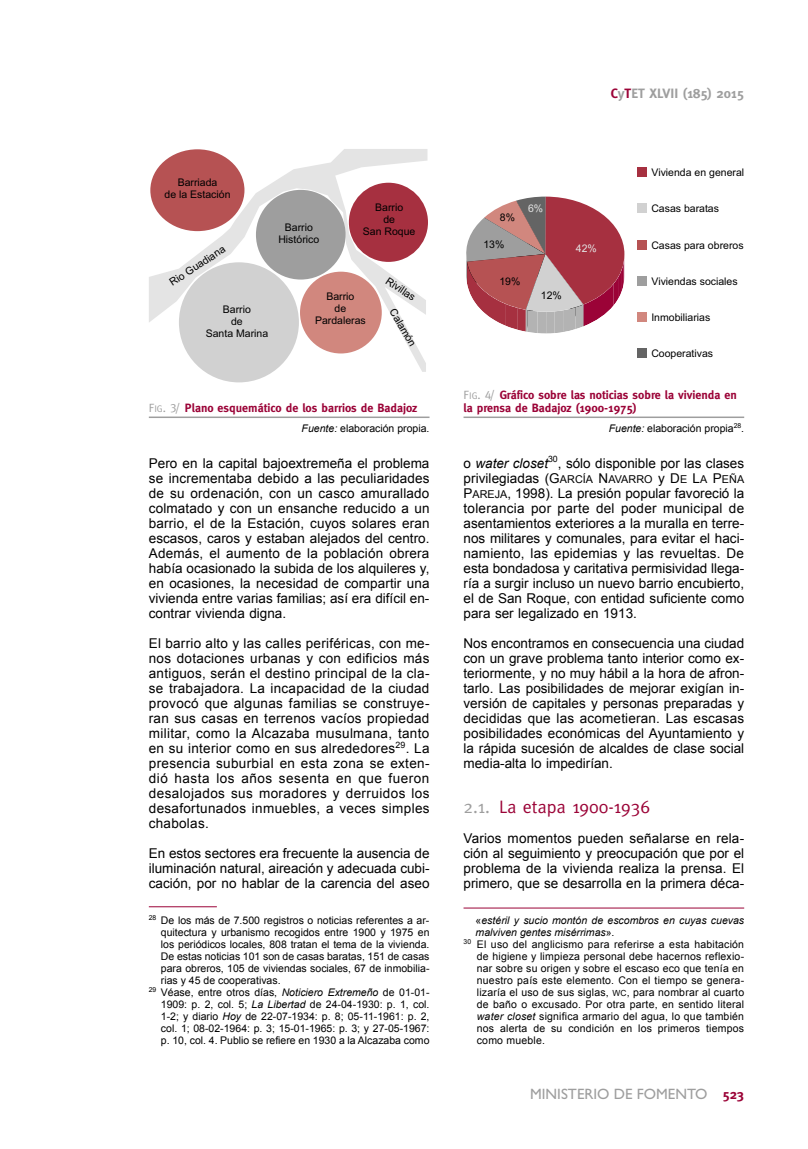
<style>
.page{position:relative;width:808px;height:1149px;background:#fff}
.page>*{position:absolute;margin:0;border:0;box-sizing:border-box;transform-origin:0 0}
.t1{font:18px "Meta";color:#9b0337}
.t2{font:15px "Gill Sans";color:#9e9e9e}
.t3{font:13.5px/15px "Arial";color:#000;text-align:justify}
.t4{font:700 13.5px "Meta";color:#9e9e9e}
.t5{font:700 12px/13.2px "Meta";color:#9b0337}
.t6{font:10.8px "Arial MT SC800";letter-spacing:.005em;color:#000}
.t7{font:10.5px/12px "Arial";color:#000;text-align:center}
.t8{font:10.5px "Arial";letter-spacing:.02em;color:#000}
.t9{font:italic 10.5px "Arial";color:#000}
.t10{font:10.5px "Arial";color:#e4e4e4}
.s1{font-family:"Meta Caps SC800";font-weight:400;color:#9e9e9e}
.s2{font-family:"Meta Caps SC800";font-weight:400;font-size:9.6px;color:#9e9e9e}
.s3{font-style:italic}
.s4{color:#9b0337}
.s5{font-family:"Arial";font-size:13.5px}
.s6{font-size:13.5px}
.s7{font-family:"Arial MT SC800"}
.s8{font-family:"Arial MT SC800";font-size:10.8px}
.s9{font-family:"Meta Normal SC800";color:#9e9e9e}
.s10{font-style:normal}
.s11{font-family:"Arial MT SC800";font-size:8.4px}
.s12{font-family:"Meta";font-weight:700;font-size:13.5px;color:#9b0337}
</style>
<div class="page">
<hr style="left:149px;top:906px;width:68px;height:1px;background:#9b0337">
<hr style="left:463px;top:907px;width:281px;height:1px;background:#9b0337">
<hr style="left:149px;top:416px;width:280px;height:2px;background:#9e9e9e">
<hr style="left:463px;top:416px;width:281px;height:2px;background:#9e9e9e">
<svg style="left:149px;top:149px;width:278px;height:223px"></svg>
<div style="left:349px;top:183px;width:79px;height:79px;background:#a63040;border-radius:50%"></div>
<div style="left:300px;top:271px;width:82px;height:82px;background:#d1877e;border-radius:50%"></div>
<div style="left:256px;top:190px;width:90px;height:89px;background:#9e9e9e;border-radius:50%"></div>
<div style="left:179px;top:262px;width:120px;height:120px;background:#d1d1d1;border-radius:50%"></div>
<div style="left:150px;top:149px;width:94px;height:82px;background:#b65253;border-radius:50%"></div>
<div style="left:637px;top:168px;width:9px;height:9px;background:#a63040"></div>
<div style="left:637px;top:204px;width:9px;height:9px;background:#d1d1d1"></div>
<div style="left:637px;top:240px;width:9px;height:9px;background:#b65253"></div>
<div style="left:637px;top:276px;width:9px;height:9px;background:#9e9e9e"></div>
<div style="left:637px;top:312px;width:9px;height:9px;background:#d1877e"></div>
<div style="left:637px;top:349px;width:9px;height:9px;background:#646464"></div>
<svg style="left:466px;top:196px;width:159px;height:137px"></svg>
<p class="t7" style="left:165px;top:176px;width:67px">Barriada<br>de la Estación</p>
<p class="t7" style="left:167px;top:278px;width:66px;rotate:-33deg">Rio Guadiana</p>
<p class="t7" style="left:206px;top:303px;width:64px">Barrio<br>de<br>Santa Marina</p>
<p class="t7" style="left:278px;top:221px;width:42px">Barrio<br>Histórico</p>
<p class="t7" style="left:363px;top:201px;width:54px">Barrio<br>de<br>San Roque</p>
<p class="t7" style="left:315px;top:290px;width:52px">Barrio<br>de<br>Pardaleras</p>
<p class="t7" style="left:390px;top:274px;width:35px;rotate:34deg">Rivillas</p>
<p class="t7" style="left:398px;top:306px;width:44px;rotate:60deg">Calamón</p>
<p class="t5" style="left:149px;top:401px;width:270px"><span class="s1">F</span><span class="s2">ig</span><span class="s1">. 3/</span> Plano esquemático de los barrios de Badajoz</p>
<p class="t7" style="left:302px;top:422px;width:129px"><span class="s3">Fuente:</span> elaboración propia.</p>
<p class="t3" style="left:149px;top:455px;width:282px">Pero en la capital bajoextremeña el problema se incrementaba debido a las peculiaridades de su ordenación, con un casco amurallado colmatado y con un ensanche reducido a un barrio, el de la Estación, cuyos solares eran escasos, caros y estaban alejados del centro.<br>Además, el aumento de la población obrera había ocasionado la subida de los alquileres y, en ocasiones, la necesidad de compartir una vivienda entre varias familias; así era difícil en&shy;contrar vivienda digna.</p>
<p class="t3" style="left:149px;top:635px;width:282px">El barrio alto y las calles periféricas, con me&shy;nos dotaciones urbanas y con edificios más antiguos, serán el destino principal de la cla&shy;se trabajadora. La incapacidad de la ciudad provocó que algunas familias se construye&shy;ran sus casas en terrenos vacíos propiedad militar, como la Alcazaba musulmana, tanto en su interior como en sus alrededores<sup>29</sup>. La presencia suburbial en esta zona se exten&shy;dió hasta los años sesenta en que fueron desalojados sus moradores y derruidos los desafortunados inmuebles, a veces simples chabolas.</p>
<p class="t3" style="left:149px;top:845px;width:282px">En estos sectores era frecuente la ausencia de iluminación natural, aireación y adecuada cubi&shy;cación, por no hablar de la carencia del aseo</p>
<p class="t7" style="left:149px;top:914px;width:282px"><sup>28</sup> De los más de 7.500 registros o noticias referentes a ar-</p>
<p class="t7" style="left:161px;top:926px;width:270px">quitectura y urbanismo recogidos entre 1900 y 1975 en</p>
<p class="t7" style="left:161px;top:938px;width:270px">los periódicos locales, 808 tratan el tema de la vivienda.</p>
<p class="t7" style="left:161px;top:950px;width:270px">De estas noticias 101 son de casas baratas, 151 de casas</p>
<p class="t7" style="left:161px;top:962px;width:270px">para obreros, 105 de viviendas sociales, 67 de inmobilia-</p>
<p class="t7" style="left:161px;top:974px;width:121px">rias y 45 de cooperativas.</p>
<p class="t7" style="left:149px;top:986px;width:282px"><sup>29</sup> Véase, entre otros días, <span class="s3">Noticiero Extremeño</span> de 01-01-</p>
<p class="t7" style="left:161px;top:998px;width:270px">1909: p. 2, col. 5; <span class="s3">La Libertad</span> de 24-04-1930: p. 1, col.</p>
<p class="t7" style="left:161px;top:1010px;width:270px">1-2; y diario <span class="s3">Hoy</span> de 22-07-1934: p. 8; 05-11-1961: p. 2,</p>
<p class="t7" style="left:161px;top:1022px;width:270px">col. 1; 08-02-1964: p. 3; 15-01-1965: p. 3; y 27-05-1967:</p>
<p class="t7" style="left:161px;top:1034px;width:270px">p. 10, col. 4. Publio se refiere en 1930 a la Alcazaba como</p>
<p class="t4" style="left:611px;top:85px;width:135px"><span class="s4">C</span>y<span class="s4">T</span>ET XLVII (185) 2015</p>
<p class="t7" style="left:500px;top:212px;width:17px">8%</p>
<p class="t7" style="left:483px;top:238px;width:23px">13%</p>
<p class="t10" style="left:528px;top:202px;width:17px">6%</p>
<p class="t7" style="left:499px;top:275px;width:23px">19%</p>
<p class="t7" style="left:541px;top:289px;width:23px">12%</p>
<p class="t10" style="left:576px;top:242px;width:23px">42%</p>
<p class="t7" style="left:651px;top:167px;width:94px">Vivienda en general</p>
<p class="t7" style="left:651px;top:203px;width:69px">Casas baratas</p>
<p class="t7" style="left:651px;top:239px;width:94px">Casas para obreros</p>
<p class="t7" style="left:651px;top:275px;width:88px">Viviendas sociales</p>
<p class="t7" style="left:651px;top:311px;width:60px">Inmobiliarias</p>
<p class="t7" style="left:651px;top:347px;width:63px">Cooperativas</p>
<p class="t5" style="left:463px;top:388px;width:275px"><span class="s1">F</span><span class="s2">ig</span><span class="s1">. 4/</span> Gráfico sobre las noticias sobre la vivienda en la prensa de Badajoz (1900-1975)</p>
<p class="t7" style="left:609px;top:422px;width:137px"><span class="s3">Fuente:</span> elaboración propia<sup>28</sup>.</p>
<p class="t3" style="left:463px;top:455px;width:282px">o <span class="s3">water closet</span><sup>30</sup>, sólo disponible por las clases</p>
<p class="t6" style="left:463px;top:473px;width:282px"><span class="s5">privilegiadas (</span><span class="s6">G</span>ARCÍA <span class="s6">N</span>AVARRO <span class="s5">y</span> <span class="s6">D</span>E <span class="s6">L</span>A <span class="s6">P</span>EÑA</p>
<p class="t3" style="left:463px;top:485px;width:282px"><span class="s7">P</span><span class="s8">AREJA</span>, 1998). La presión popular favoreció la tolerancia por parte del poder municipal de asentamientos exteriores a la muralla en terre&shy;nos militares y comunales, para evitar el haci&shy;namiento, las epidemias y las revueltas. De esta bondadosa y caritativa permisividad llega&shy;ría a surgir incluso un nuevo barrio encubierto, el de San Roque, con entidad suficiente como para ser legalizado en 1913.</p>
<p class="t3" style="left:463px;top:635px;width:282px">Nos encontramos en consecuencia una ciudad con un grave problema tanto interior como ex&shy;teriormente, y no muy hábil a la hora de afron&shy;tarlo. Las posibilidades de mejorar exigían in&shy;versión de capitales y personas preparadas y decididas que las acometieran. Las escasas posibilidades económicas del Ayuntamiento y la rápida sucesión de alcaldes de clase social media-alta lo impedirían.</p>
<h1 class="t1" style="left:463px;top:796px;width:188px"><span class="s9">2.1.</span> La etapa 1900-1936</h1>
<p class="t3" style="left:463px;top:830px;width:282px">Varios momentos pueden señalarse en rela&shy;ción al seguimiento y preocupación que por el problema de la vivienda realiza la prensa. El primero, que se desarrolla en la primera déca-</p>
<p class="t9" style="left:476px;top:914px;width:270px"><span class="s10">«</span>estéril y sucio montón de escombros en cuyas cuevas</p>
<p class="t9" style="left:476px;top:926px;width:140px">malviven gentes misérrimas<span class="s10">».</span></p>
<p class="t8" style="left:463px;top:938px;width:282px"><sup>30</sup> El uso del anglicismo para referirse a esta habitación</p>
<p class="t8" style="left:477px;top:950px;width:269px">de higiene y limpieza personal debe hacernos reflexio-</p>
<p class="t8" style="left:477px;top:962px;width:269px">nar sobre su origen y sobre el escaso eco que tenía en</p>
<p class="t8" style="left:477px;top:974px;width:269px">nuestro país este elemento. Con el tiempo se genera-</p>
<p class="t8" style="left:477px;top:986px;width:269px">lizaría el uso de sus siglas, <span class="s11">WC</span>, para nombrar al cuarto</p>
<p class="t8" style="left:477px;top:998px;width:269px">de baño o excusado. Por otra parte, en sentido literal</p>
<p class="t8" style="left:477px;top:1010px;width:269px"><span class="s3">water closet</span> significa armario del agua, lo que también</p>
<p class="t8" style="left:477px;top:1022px;width:269px">nos alerta de su condición en los primeros tiempos</p>
<p class="t8" style="left:477px;top:1034px;width:70px">como mueble.</p>
<p class="t2" style="left:530px;top:1084px;width:216px">MINISTERIO DE FOMENTO <span class="s12">523</span></p>
</div>
